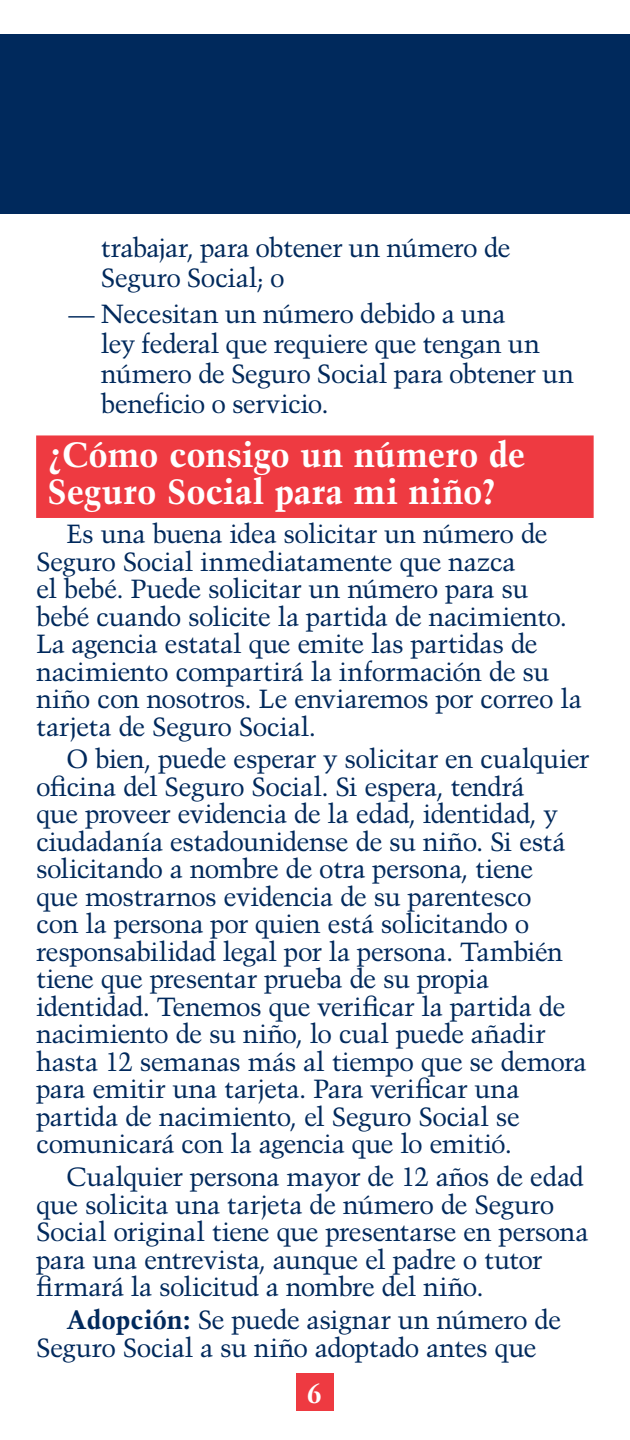
<style>
.page{position:relative;width:630px;height:1440px;background:#fff}
.page>*{position:absolute;margin:0;border:0;box-sizing:border-box;transform-origin:0 0}
.Header1_2lines{font:700 35px/37.5px "Trump Mediaeval";letter-spacing:-.005em;color:#fff}
.t1{font:700 27.5px "Trump Mediaeval";color:#fff}
.paragraph_format{font:26.25px/27.5px "Trump Mediaeval";letter-spacing:-.025em;color:#00295c}
.s1{font-weight:700}
</style>
<div class="page">
<div style="left:0;top:34px;width:630px;height:180px;background:#00295c"></div>
<div style="left:36px;top:435px;width:558px;height:83px;background:#ee3a41"></div>
<div style="left:296px;top:1373px;width:38px;height:38px;background:#ee3a41"></div>
<p class="paragraph_format" style="left:101px;top:233px;width:411px;line-height:30px">trabajar, para obtener un número de<br>Seguro Social; o</p>
<p class="paragraph_format" style="left:101px;top:298px;width:475px;line-height:30px;text-indent:-32px">— Necesitan un número debido a una<br>ley federal que requiere que tengan un número de Seguro Social para obtener un beneficio o servicio.</p>
<h1 class="Header1_2lines" style="left:47px;top:435px;width:480px">¿Cómo consigo un número de<br>Seguro Social para mi niño?</h1>
<p class="paragraph_format" style="left:36px;top:520px;width:547px;text-indent:30px">Es una buena idea solicitar un número de Seguro Social inmediatamente que nazca<br>el bebé. Puede solicitar un número para su bebé cuando solicite la partida de nacimiento.<br>La agencia estatal que emite las partidas de nacimiento compartirá la información de su niño con nosotros. Le enviaremos por correo la tarjeta de Seguro Social.</p>
<p class="paragraph_format" style="left:36px;top:745px;width:555px;text-indent:30px">O bien, puede esperar y solicitar en cualquier oficina del Seguro Social. Si espera, tendrá<br>que proveer evidencia de la edad, identidad, y ciudadanía estadounidense de su niño. Si está solicitando a nombre de otra persona, tiene<br>que mostrarnos evidencia de su parentesco<br>con la persona por quien está solicitando o responsabilidad legal por la persona. También tiene que presentar prueba de su propia identidad. Tenemos que verificar la partida de nacimiento de su niño, lo cual puede añadir hasta 12 semanas más al tiempo que se demora para emitir una tarjeta. Para verificar una partida de nacimiento, el Seguro Social se comunicará con la agencia que lo emitió.</p>
<p class="paragraph_format" style="left:36px;top:1163px;width:554px;text-indent:30px">Cualquier persona mayor de 12 años de edad que solicita una tarjeta de número de Seguro Social original tiene que presentarse en persona para una entrevista, aunque el padre o tutor firmará la solicitud a nombre del niño.</p>
<p class="paragraph_format" style="left:36px;top:1306px;width:527px;text-indent:30px"><span class="s1">Adopción:</span> Se puede asignar un número de<br>Seguro Social a su niño adoptado antes que</p>
<p class="t1" style="left:307px;top:1376px;width:17px">6</p>
</div>
